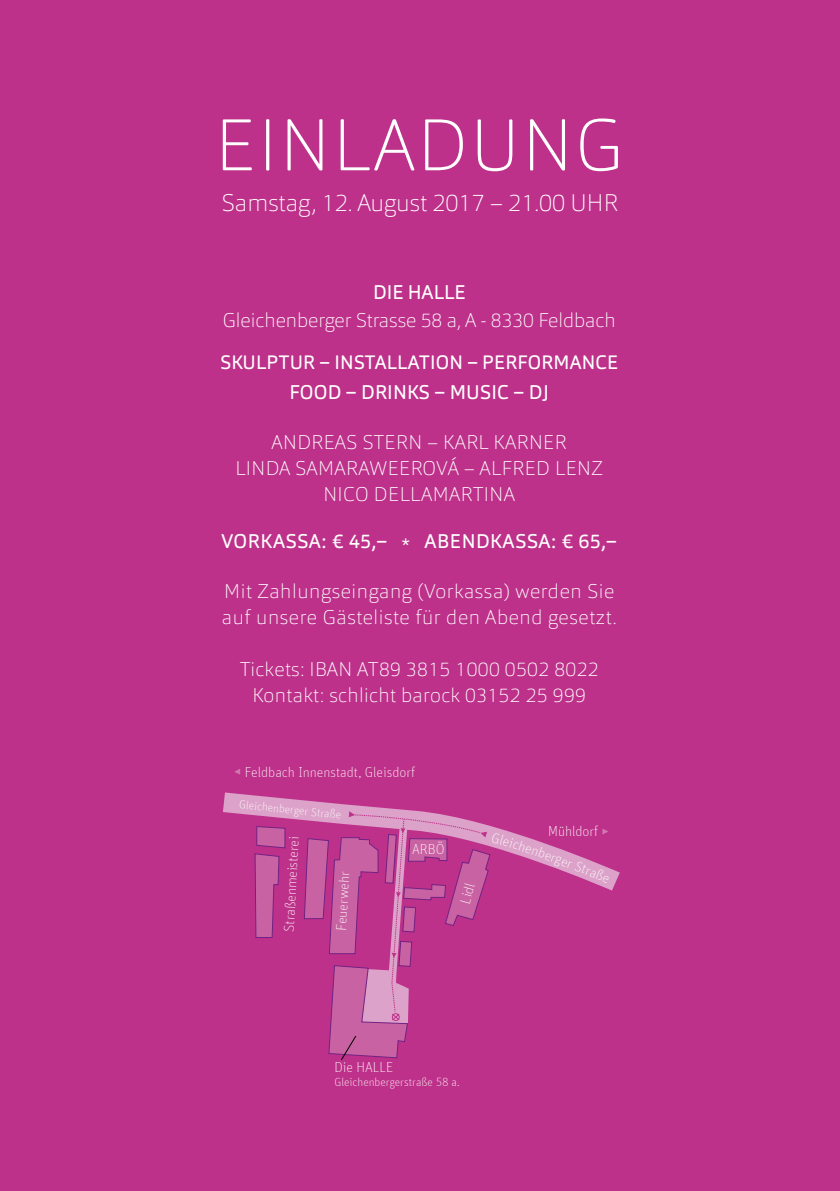
<style>
.page{position:relative;width:840px;height:1191px;background:#fff}
.page>*{position:absolute;margin:0;border:0;box-sizing:border-box;transform-origin:0 0}
.t1{font:100 72px "Orgon";letter-spacing:.03em;color:#fff}
.t2{font:100 23.8px "Orgon";color:#fff}
.t3{font:100 19.6px/26px "Orgon";letter-spacing:.02em;color:#fff;text-align:center}
.t4{font:100 19.6px "Orgon";color:#fff}
.t5{font:19.6px "Orgon";letter-spacing:.03em;color:#fff}
.t6{font:19.6px "Orgon";letter-spacing:.01em;color:#fff}
.t7{font:19.2px "Orgon";letter-spacing:.01em;color:#fff}
.t8{font:100 14.6px "Unit Offc";color:#fff}
.t9{font:100 14.4px "Unit Offc";color:#fff}
.t10{font:100 12px "Unit Offc";color:#fff}
</style>
<div class="page">
<div style="left:0;top:0;width:839px;height:1191px;background:#be318a"></div>
<svg style="left:223px;top:792px;width:397px;height:99px"></svg>
<svg style="left:254px;top:825px;width:31px;height:113px"></svg>
<svg style="left:234px;top:769px;width:6px;height:5px"></svg>
<svg style="left:602px;top:828px;width:6px;height:6px"></svg>
<svg style="left:303px;top:811px;width:280px;height:249px"></svg>
<svg style="left:602px;top:875px;width:7px;height:8px"></svg>
<h1 class="t1" style="left:215px;top:100px;width:410px">EINLADUNG</h1>
<p class="t2" style="left:221px;top:188px;width:398px">Samstag, 12. August 2017 – 21.00 UHR</p>
<p class="t6" style="left:373px;top:280px;width:94px">DIE HALLE</p>
<p class="t4" style="left:223px;top:308px;width:394px">Gleichenberger Strasse 58 a, A - 8330 Feldbach</p>
<p class="t7" style="left:220px;top:350px;width:398px">SKULPTUR – INSTALLATION – PERFORMANCE</p>
<p class="t6" style="left:289px;top:380px;width:261px">FOOD – DRINKS – MUSIC – DJ</p>
<p class="t3" style="left:235px;top:429px;width:369px">ANDREAS STERN – KARL KARNER<br>LINDA SAMARAWEEROVÁ – ALFRED LENZ<br>NICO DELLAMARTINA</p>
<p class="t5" style="left:221px;top:528px;width:396px">VORKASSA: € 45,– * ABENDKASSA: € 65,–</p>
<p class="t3" style="left:222px;top:577px;width:396px;text-align:left">Mit Zahlungseingang (Vorkassa) werden Sie auf unsere Gästeliste für den Abend gesetzt.</p>
<p class="t3" style="left:240px;top:655px;width:360px">Tickets: IBAN AT89 3815 1000 0502 8022<br>Kontakt: schlicht barock 03152 25 999</p>
<p class="t9" style="left:245px;top:764px;width:172px">Feldbach Innenstadt, Gleisdorf</p>
<p class="t10" style="left:240px;top:797px;width:104px;rotate:6deg">Gleichenberger Straße</p>
<p class="t8" style="left:280px;top:931px;width:97px;rotate:-87deg">Straßenmeisterei</p>
<p class="t8" style="left:333px;top:930px;width:61px;rotate:-87deg">Feuerwehr</p>
<p class="t8" style="left:412px;top:840px;width:34px">ARBÖ</p>
<p class="t8" style="left:456px;top:901px;width:22px;rotate:-74deg">Lidl</p>
<p class="t8" style="left:334px;top:1058px;width:60px">Die HALLE</p>
<p class="t10" style="left:334px;top:1074px;width:126px">Gleichenbergerstraße 58 a.</p>
<p class="t9" style="left:548px;top:823px;width:52px">Mühldorf</p>
<p class="t9" style="left:585px;top:860px;width:24px;rotate:22deg">traß</p>
</div>
